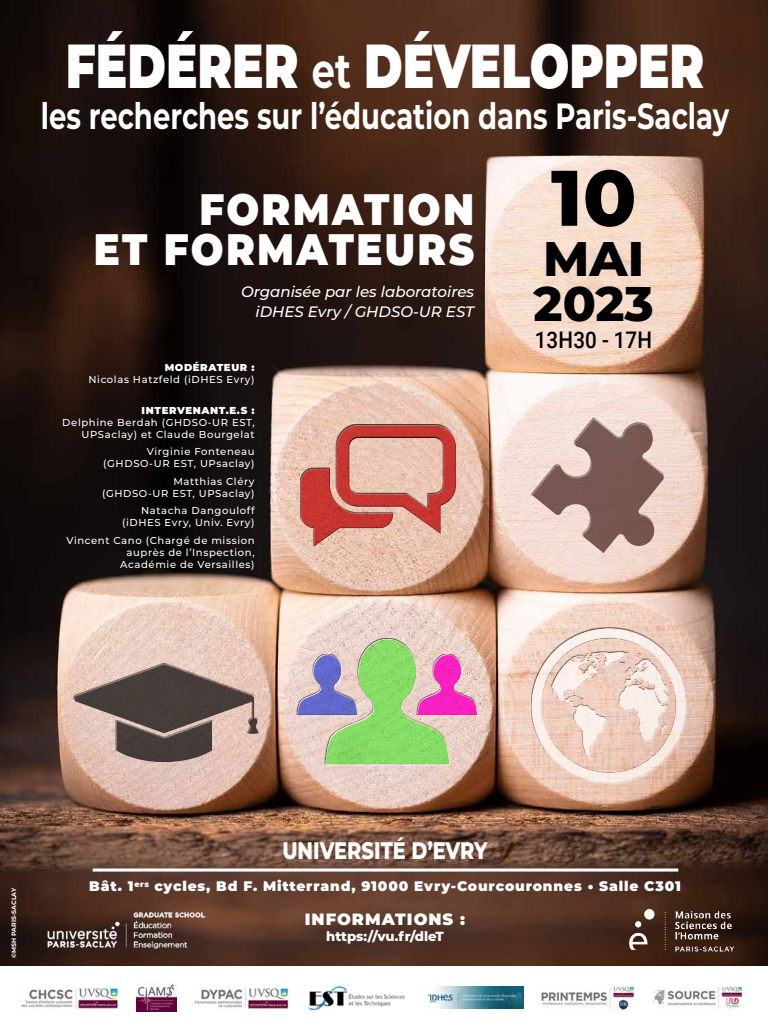
<style>
.page{position:relative;width:768px;height:1024px;background:#fff}
.page>*{position:absolute;margin:0;border:0;box-sizing:border-box;transform-origin:0 0}
.t1{font:800 78.5px "Montserrat";color:#000}
.t2{font:900 62.1px "Montserrat";color:#fff;scale:.75 1}
.t3{font:800 48.5px/45.7px "Montserrat";color:#000}
.t4{font:900 44px/40.2px "Montserrat";letter-spacing:.06em;color:#fff;text-align:right;scale:.88 1}
.t5{font:700 36.5px "Montserrat";color:#fff;scale:.75 1}
.t6{font:800 23.9px "Montserrat";color:#fff;scale:.81 1}
.t7{font:500 22.8px "Roboto";letter-spacing:.01em;color:#000;scale:.9 1}
.t8{font:900 16.3px "Montserrat";letter-spacing:.06em;color:#fff}
.t9{font:italic 500 15.1px/20.8px "Montserrat";color:#fff;text-align:right}
.t10{font:900 13.8px "Montserrat";letter-spacing:.06em;color:#fff}
.t11{font:800 13.2px "Montserrat";color:#fff}
.t12{font:500 10.1px/12.1px "Montserrat";letter-spacing:.06em;color:#fff;text-align:right}
.t13{font:900 10.1px "Montserrat";letter-spacing:.06em;color:#fff}
.t14{font:700 6.3px "Montserrat";color:#fff}
.s1{font-weight:700;font-size:48.9px}
</style>
<div class="page">
<img style="left:0;top:0;width:768px;height:965px">
<hr style="left:93px;top:868px;width:585px;height:3px;background:#fff">
<div style="left:299px;top:424px;width:158px;height:123px;background:#fff;opacity:.75"></div>
<div style="left:300px;top:432px;width:157px;height:116px;background:#000;opacity:.75"></div>
<svg style="left:74px;top:763px;width:185px;height:4px"></svg>
<div style="left:73px;top:663px;width:187px;height:88px;background:#fff;opacity:.75"></div>
<div style="left:73px;top:696px;width:187px;height:67px;background:#000;opacity:.75"></div>
<svg style="left:297px;top:639px;width:180px;height:125px"></svg>
<div style="left:416px;top:653px;width:61px;height:62px;background:#fff;opacity:.75"></div>
<div style="left:416px;top:659px;width:62px;height:58px;background:#000;opacity:.75"></div>
<div style="left:530px;top:627px;width:156px;height:147px;background:#fff;opacity:.75"></div>
<div style="left:531px;top:637px;width:157px;height:147px;background:#000;opacity:.75"></div>
<div style="left:531px;top:417px;width:134px;height:120px;background:#fff;opacity:.75"></div>
<div style="left:531px;top:428px;width:134px;height:126px;background:#000;opacity:.75"></div>
<img style="left:21px;top:987px;width:97px;height:21px">
<img style="left:195px;top:987px;width:94px;height:21px">
<img style="left:308px;top:985px;width:97px;height:26px">
<img style="left:423px;top:986px;width:100px;height:23px">
<img style="left:136px;top:983px;width:40px;height:29px">
<img style="left:542px;top:986px;width:92px;height:24px">
<img style="left:618px;top:906px;width:124px;height:48px">
<img style="left:42px;top:906px;width:181px;height:47px">
<img style="left:652px;top:986px;width:92px;height:23px">
<h2 class="t2" style="left:66px;top:19px;width:853px">FÉDÉRER <span class="s1">et</span> DÉVELOPPER</h2>
<h3 class="t5" style="left:41px;top:89px;width:919px">les recherches sur l’éducation dans Paris-Saclay</h3>
<h3 class="t4" style="left:94px;top:186px;width:434px">FORMATION<br>ET FORMATEURS</h3>
<h3 class="t9" style="left:241px;top:280px;width:235px">Organisée par les laboratoires iDHES Evry / GHDSO-UR EST</h3>
<p class="t13" style="left:165px;top:360px;width:91px">MODÉRATEUR :</p>
<p class="t12" style="left:89px;top:373px;width:168px">Nicolas Hatzfeld (iDHES Evry)</p>
<p class="t13" style="left:142px;top:402px;width:114px">INTERVENANT.E.S :</p>
<p class="t12" style="left:62px;top:416px;width:194px">Delphine Berdah (GHDSO-UR EST,<br>UPSaclay) et Claude Bourgelat</p>
<p class="t12" style="left:103px;top:445px;width:153px">Virginie Fonteneau (GHDSO-UR EST, UPsaclay)</p>
<p class="t12" style="left:102px;top:475px;width:154px">Matthias Cléry<br>(GHDSO-UR EST, UPSaclay)</p>
<p class="t12" style="left:122px;top:504px;width:134px">Natacha Dangouloff (iDHES Evry, Univ. Evry)</p>
<p class="t12" style="left:66px;top:534px;width:190px">Vincent Cano (Chargé de mission auprès de l’Inspection,<br>Académie de Versailles)</p>
<h1 class="t1" style="left:551px;top:140px;width:87px">10</h1>
<h3 class="t3" style="left:534px;top:233px;width:122px">MAI<br>2023</h3>
<h3 class="t7" style="left:535px;top:324px;width:132px">13H30 - 17H</h3>
<p class="t14" style="left:9px;top:958px;width:72px;rotate:-90deg">©MSH PARIS-SACLAY</p>
<h3 class="t6" style="left:282px;top:833px;width:255px">UNIVERSITÉ D’EVRY</h3>
<h3 class="t10" style="left:89px;top:876px;width:593px">Bât. 1<sup>ers</sup> cycles, Bd F. Mitterrand, 91000 Evry-Courcouronnes • Salle C301</h3>
<h3 class="t8" style="left:305px;top:907px;width:162px">INFORMATIONS :</h3>
<h3 class="t11" style="left:326px;top:927px;width:119px">https://vu.fr/dleT</h3>
</div>
